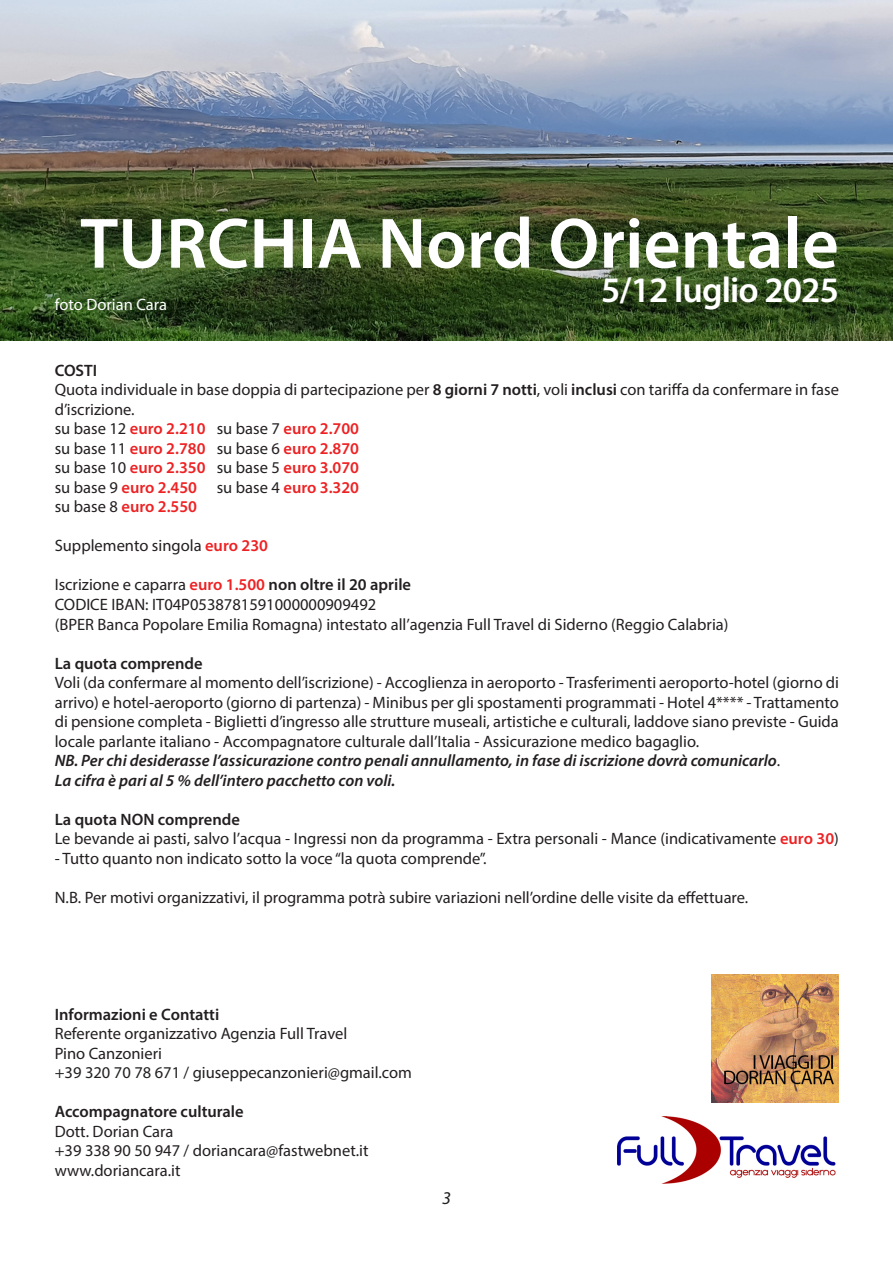
<style>
.page{position:relative;width:893px;height:1263px;background:#fff}
.page>*{position:absolute;margin:0;border:0;box-sizing:border-box;transform-origin:0 0}
.t1{font:600 72px "Myriad Pro";color:#fff}
.t2{font:600 36px "Myriad Pro";letter-spacing:-.025em;color:#fff}
.t3{font:italic 18px "Myriad Pro";color:#231f20}
.t4{font:16.5px/19.5px "Myriad Pro";color:#231f20}
.t5{font:600 16.5px "Myriad Pro";color:#ee2123}
.t6{font:italic 600 16.5px "Myriad Pro";color:#231f20}
.t7{font:600 16.5px "Myriad Pro";color:#231f20}
.t8{font:16.5px "Myriad Pro";color:#fff}
.s1{font-weight:600}
.s2{font-weight:400;color:#231f20}
.s3{font-weight:600;color:#ee2123}
.s4{font-weight:400;font-style:normal}
</style>
<div class="page">
<img style="left:0;top:0;width:893px;height:340px">
<img style="left:711px;top:975px;width:128px;height:127px">
<img style="left:617px;top:1116px;width:219px;height:68px">
<p class="t1" style="left:80px;top:198px;width:760px">TURCHIA Nord Orientale</p>
<p class="t2" style="left:601px;top:267px;width:239px">5/12 luglio 2025</p>
<p class="t8" style="left:55px;top:295px;width:114px">foto Dorian Cara</p>
<p class="t7" style="left:55px;top:360px;width:44px">COSTI</p>
<p class="t4" style="left:55px;top:380px;width:786px">Quota individuale in base doppia di partecipazione per <span class="s1">8 giorni 7 notti</span>, voli <span class="s1">inclusi</span> con tariffa da confermare in fase d’iscrizione.</p>
<p class="t5" style="left:55px;top:418px;width:306px"><span class="s2">su base 12</span> euro 2.210 <span class="s2">su base 7</span> euro 2.700</p>
<p class="t5" style="left:55px;top:438px;width:306px"><span class="s2">su base 11</span> euro 2.780 <span class="s2">su base 6</span> euro 2.870</p>
<p class="t5" style="left:55px;top:457px;width:306px"><span class="s2">su base 10</span> euro 2.350 <span class="s2">su base 5</span> euro 3.070</p>
<p class="t5" style="left:55px;top:477px;width:306px"><span class="s2">su base 9</span> euro 2.450 <span class="s2">su base 4</span> euro 3.320</p>
<p class="t5" style="left:55px;top:496px;width:144px"><span class="s2">su base 8</span> euro 2.550</p>
<p class="t4" style="left:55px;top:536px;width:215px">Supplemento singola <span class="s3">euro 230</span></p>
<p class="t4" style="left:55px;top:575px;width:358px">Iscrizione e caparra <span class="s3">euro 1.500</span> <span class="s1">non oltre il 20 aprile</span></p>
<p class="t4" style="left:55px;top:594px;width:323px">CODICE IBAN: IT04P0538781591000000909492</p>
<p class="t4" style="left:55px;top:614px;width:675px">(BPER Banca Popolare Emilia Romagna) intestato all’agenzia Full Travel di Siderno (Reggio Calabria)</p>
<p class="t7" style="left:55px;top:652px;width:149px">La quota comprende</p>
<p class="t4" style="left:55px;top:672px;width:786px;text-align:justify">Voli (da confermare al momento dell’iscrizione) - Accoglienza in aeroporto - Trasferimenti aeroporto-hotel (giorno di arrivo) e hotel-aeroporto (giorno di partenza) - Minibus per gli spostamenti programmati - Hotel 4**** - Trattamento di pensione completa - Biglietti d’ingresso alle strutture museali, artistiche e culturali, laddove siano previste - Guida locale parlante italiano - Accompagnatore culturale dall’Italia - Assicurazione medico bagaglio.</p>
<p class="t6" style="left:55px;top:750px;width:727px">NB. Per chi desiderasse l’assicurazione contro penali annullamento, in fase di iscrizione dovrà comunicarlo<span class="s4">.</span></p>
<p class="t6" style="left:55px;top:769px;width:342px">La cifra è pari al 5 % dell’intero pacchetto con voli.</p>
<p class="t7" style="left:55px;top:808px;width:187px">La quota NON comprende</p>
<p class="t4" style="left:55px;top:828px;width:786px">Le bevande ai pasti, salvo l’acqua - Ingressi non da programma - Extra personali - Mance (indicativamente <span class="s3">euro 30</span>)</p>
<p class="t4" style="left:55px;top:848px;width:433px">- Tutto quanto non indicato sotto la voce “la quota comprende”.</p>
<p class="t4" style="left:55px;top:887px;width:695px">N.B. Per motivi organizzativi, il programma potrà subire variazioni nell’ordine delle visite da effettuare.</p>
<p class="t4" style="left:55px;top:1004px;width:359px"><span class="s1">Informazioni e Contatti<br></span>Referente organizzativo Agenzia Full Travel<br>Pino Canzonieri<br>+39 320 70 78 671 / giuseppecanzonieri@gmail.com</p>
<p class="t4" style="left:55px;top:1101px;width:315px"><span class="s1">Accompagnatore culturale<br></span>Dott. Dorian Cara<br>+39 338 90 50 947 / doriancara@fastwebnet.it</p>
<p class="t4" style="left:55px;top:1160px;width:127px">www.doriancara.it</p>
<p class="t3" style="left:442px;top:1186px;width:10px">3</p>
</div>
